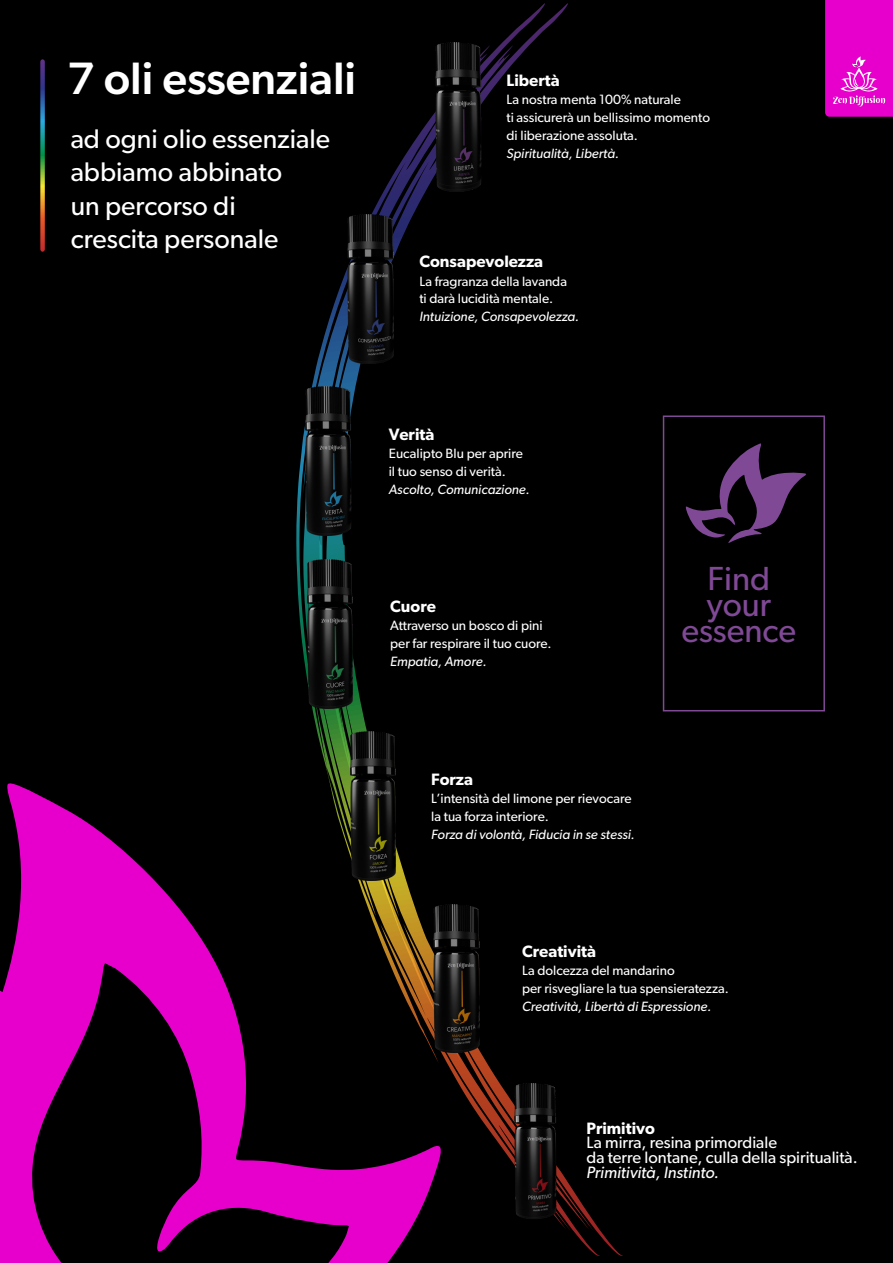
<style>
.page{position:relative;width:893px;height:1263px;background:#000}
.page>*{position:absolute;margin:0;border:0;box-sizing:border-box;transform-origin:0 0}
.t1{font:500 45.45px "Gibson";color:#fff}
.t2{font:33.45px/26px "Gibson";color:#804996;text-align:center}
.t3{font:27px/33.3px "Gibson";color:#fff}
.t4{font:16.5px/14.9px "Gibson";color:#fff}
.t5{font:600 16.5px "Gibson";color:#fff}
.t6{font:italic 16.5px "Gibson";color:#fff}
.t7{font:13.5px/18px "Gibson";color:#fff}
.t8{font:italic 13.5px "Gibson";color:#fff}
</style>
<div class="page">
<svg style="left:0;top:783px;width:393px;height:480px"></svg>
<svg style="left:40px;top:62px;width:5px;height:188px"></svg>
<svg style="left:298px;top:25px;width:302px;height:1231px"></svg>
<svg style="left:825px;top:0;width:68px;height:117px;background:#e70ecc"></svg>
<img style="left:347px;top:215px;width:47px;height:148px">
<img style="left:435px;top:42px;width:46px;height:149px">
<img style="left:350px;top:732px;width:47px;height:148px">
<img style="left:434px;top:904px;width:47px;height:149px">
<img style="left:512px;top:1076px;width:47px;height:149px">
<img style="left:307px;top:559px;width:47px;height:149px">
<img style="left:305px;top:387px;width:46px;height:149px">
<svg style="left:685px;top:443px;width:121px;height:100px"></svg>
<div style="left:663px;top:415px;width:162px;height:296px;border:2px solid #804996"></div>
<h1 class="t1" style="left:67px;top:51px;width:291px">7 oli essenziali</h1>
<h3 class="t3" style="left:71px;top:122px;width:261px">ad ogni olio essenziale abbiamo abbinato<br>un percorso di crescita personale</h3>
<p class="t5" style="left:507px;top:71px;width:55px">Libertà</p>
<p class="t7" style="left:507px;top:90px;width:205px">La nostra menta 100% naturale<br>ti assicurerà un bellissimo momento di liberazione assoluta.</p>
<p class="t8" style="left:507px;top:145px;width:114px">Spiritualità, Libertà.</p>
<p class="t5" style="left:419px;top:252px;width:125px">Consapevolezza</p>
<p class="t7" style="left:419px;top:272px;width:149px">La fragranza della lavanda ti darà lucidità mentale.</p>
<p class="t8" style="left:419px;top:309px;width:161px">Intuizione, Consapevolezza.</p>
<p class="t5" style="left:389px;top:424px;width:47px">Verità</p>
<p class="t7" style="left:389px;top:444px;width:136px">Eucalipto Blu per aprire il tuo senso di verità.</p>
<p class="t8" style="left:389px;top:481px;width:142px">Ascolto, Comunicazione.</p>
<p class="t5" style="left:390px;top:597px;width:47px">Cuore</p>
<p class="t7" style="left:390px;top:616px;width:163px">Attraverso un bosco di pini per far respirare il tuo cuore.</p>
<p class="t8" style="left:390px;top:653px;width:98px">Empatia, Amore.</p>
<h2 class="t2" style="left:682px;top:565px;width:116px">Find your essence</h2>
<p class="t5" style="left:431px;top:769px;width:43px">Forza</p>
<p class="t7" style="left:431px;top:789px;width:202px">L’intensità del limone per rievocare la tua forza interiore.</p>
<p class="t8" style="left:431px;top:826px;width:205px">Forza di volontà, Fiducia in se stessi.</p>
<p class="t5" style="left:522px;top:941px;width:75px">Creatività</p>
<p class="t7" style="left:522px;top:961px;width:208px">La dolcezza del mandarino<br>per risvegliare la tua spensieratezza.</p>
<p class="t8" style="left:522px;top:998px;width:191px">Creatività, Libertà di Espressione.</p>
<p class="t5" style="left:586px;top:1118px;width:70px">Primitivo</p>
<p class="t4" style="left:586px;top:1135px;width:273px">La mirra, resina primordiale<br>da terre lontane, culla della spiritualità.</p>
<p class="t6" style="left:586px;top:1162px;width:134px">Primitività, Instinto.</p>
</div>
